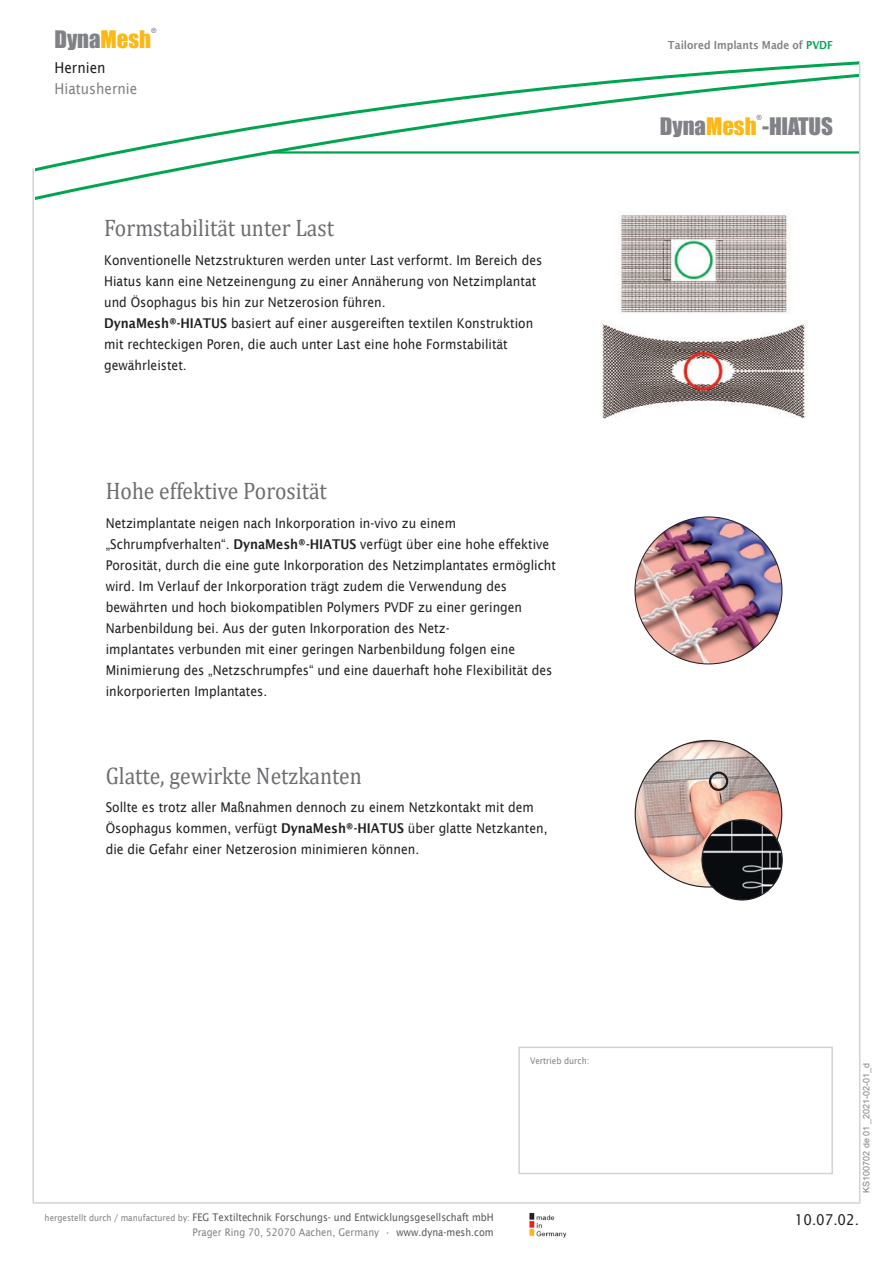
<style>
.page{position:relative;width:893px;height:1263px;background:#fff}
.page>*{position:absolute;margin:0;border:0;box-sizing:border-box;transform-origin:0 0}
.t1{font:24px "Cambria";color:#6c6d70;scale:.9 1}
.t2{font:22.2px "Impact";color:#808285}
.t3{font:15px "Lucida Sans";color:#231f20;scale:.9 1}
.t4{font:15px "Lucida Sans";color:#808285;scale:.9 1}
.t5{font:13.5px/21px "Lucida Sans";color:#231f20;scale:.9 1}
.t6{font:600 11.1px "Lucida Sans";color:#808285;scale:.9 1}
.t7{font:10.5px/15px "Lucida Sans";color:#57585a;text-align:right;scale:.9 1}
.t8{font:9px "Arial";color:#808285}
.t9{font:9px "Lucida Sans";color:#808285;scale:.9 1}
.t10{font:7.05px "Impact";color:#808285}
.s1{color:#fcb814}
.s2{color:#00a54f}
.s3{font-weight:600}
.s4{font-size:9px;color:#808285}
.s5{color:#808285}
</style>
<div class="page">
<img style="left:635px;top:517px;width:147px;height:147px;border-radius:73px">
<img style="left:635px;top:740px;width:147px;height:147px;border-radius:73px">
<div style="left:709px;top:771px;width:19px;height:20px;border:2px solid #231f20;border-radius:50%"></div>
<img style="left:702px;top:820px;width:80px;height:80px;border-radius:40px">
<div style="left:701px;top:819px;width:82px;height:81px;border:1px solid #231f20;border-radius:50%"></div>
<img style="left:601px;top:215px;width:207px;height:204px">
<svg style="left:35px;top:174px;width:127px;height:26px"></svg>
<svg style="left:35px;top:61px;width:825px;height:113px"></svg>
<div style="left:518px;top:1046px;width:315px;height:128px;border:2px solid #d1d2d4"></div>
<hr style="left:33px;top:168px;width:1px;height:1034px;background:#d1d2d4">
<hr style="left:33px;top:1202px;width:827px;height:2px;background:#d1d2d4">
<hr style="left:859px;top:62px;width:1px;height:1140px;background:#d1d2d4">
<svg style="left:529px;top:1213px;width:1px;height:23px"></svg>
<img style="left:530px;top:1212px;width:37px;height:26px">
<p class="t10" style="left:151px;top:25px;width:7px">®</p>
<h2 class="t2" style="left:55px;top:22px;width:98px">Dyna<span class="s1">Mesh</span></h2>
<p class="t6" style="left:668px;top:38px;width:185px">Tailored Implants Made of <span class="s2">PVDF</span></p>
<p class="t3" style="left:55px;top:59px;width:58px">Hernien</p>
<p class="t4" style="left:55px;top:80px;width:94px">Hiatushernie</p>
<h1 class="t1" style="left:104px;top:214px;width:257px">Formstabilität unter Last</h1>
<p class="t5" style="left:104px;top:249px;width:488px">Konventionelle Netzstrukturen werden unter Last verformt. Im Bereich des Hiatus kann eine Netzeinengung zu einer Annäherung von Netzimplantat und Ösophagus bis hin zur Netzerosion führen.<br><span class="s3">DynaMesh®-HIATUS</span> basiert auf einer ausgereiften textilen Konstruktion mit rechteckigen Poren, die auch unter Last eine hohe Formstabilität gewährleistet.</p>
<h1 class="t1" style="left:106px;top:477px;width:247px">Hohe effektive Porosität</h1>
<p class="t5" style="left:106px;top:512px;width:502px">Netzimplantate neigen nach Inkorporation in-vivo zu einem „Schrumpfverhalten“. <span class="s3">DynaMesh®-HIATUS</span> verfügt über eine hohe effektive Porosität, durch die eine gute Inkorporation des Netzimplantates ermöglicht wird. Im Verlauf der Inkorporation trägt zudem die Verwendung des bewährten und hoch biokompatiblen Polymers PVDF zu einer geringen Narbenbildung bei. Aus der guten Inkorporation des Netz-<br>implantates verbunden mit einer geringen Narbenbildung folgen eine Minimierung des „Netzschrumpfes“ und eine dauerhaft hohe Flexibilität des inkorporierten Implantates.</p>
<h1 class="t1" style="left:106px;top:761px;width:286px">Glatte, gewirkte Netzkanten</h1>
<p class="t5" style="left:106px;top:797px;width:492px">Sollte es trotz aller Maßnahmen dennoch zu einem Netzkontakt mit dem<br>Ösophagus kommen, verfügt <span class="s3">DynaMesh®-HIATUS</span> über glatte Netzkanten, die die Gefahr einer Netzerosion minimieren können.</p>
<p class="t10" style="left:757px;top:112px;width:7px">®</p>
<h2 class="t2" style="left:660px;top:109px;width:174px">Dyna<span class="s1">Mesh</span> -HIATUS</h2>
<p class="t9" style="left:530px;top:1056px;width:67px">Vertrieb durch:</p>
<p class="t7" style="left:45px;top:1209px;width:501px"><span class="s4">hergestellt durch / manufactured by:</span> FEG Textiltechnik Forschungs- und Entwicklungsgesellschaft mbH<br><span class="s5">Prager Ring 70, 52070 Aachen, Germany •</span> www.dyna-mesh.com</p>
<p class="t8" style="left:860px;top:1193px;width:131px;rotate:-90deg">KS100702 de01 _2021-02-01_1d</p>
<p class="t3" style="left:795px;top:1211px;width:73px">10.07.02.</p>
</div>
